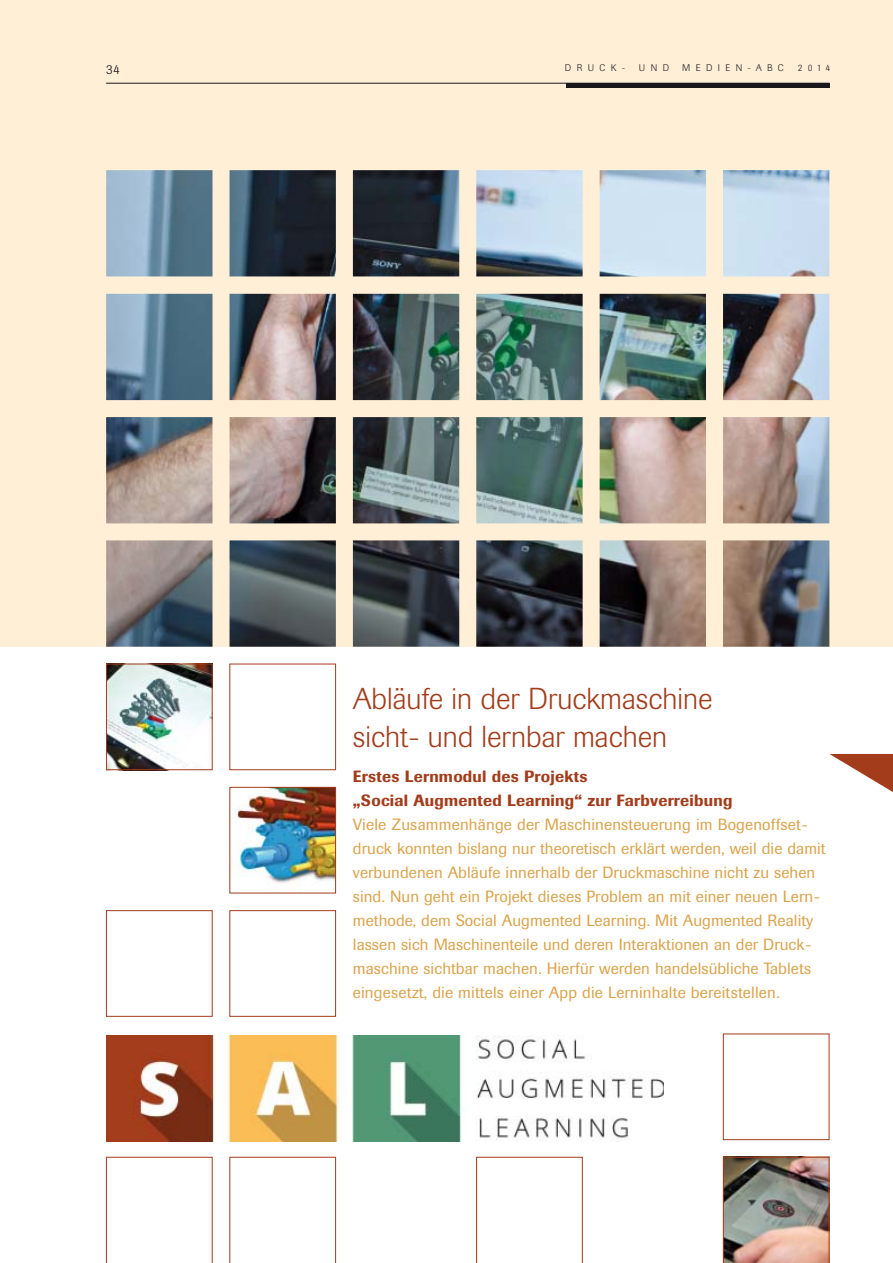
<style>
.page{position:relative;width:893px;height:1263px;background:#fff}
.page>*{position:absolute;margin:0;border:0;box-sizing:border-box;transform-origin:0 0}
.t1{font:300 30px/37.5px "Berthold Imago BQ";color:#a33c1b}
.t2{font:16.2px/24px "Berthold Imago BQ";letter-spacing:.005em;color:#dca148}
.t3{font:500 16.2px/24px "Berthold Imago BQ";letter-spacing:.015em;color:#a33c1b}
.t4{font:300 13.5px "Berthold Imago BQ";color:#1a171b}
.t5{font:300 9.6px "Berthold Imago BQ";letter-spacing:.565em;color:#1a171b}
</style>
<div class="page">
<div style="left:0;top:0;width:892px;height:647px;background:#ffefd7"></div>
<img style="left:106px;top:170px;width:723px;height:477px">
<svg style="left:106px;top:663px;width:230px;height:600px"></svg>
<svg style="left:229px;top:787px;width:600px;height:476px"></svg>
<img style="left:723px;top:1157px;width:106px;height:106px">
<svg style="left:829px;top:294px;width:63px;height:890px"></svg>
<hr style="left:106px;top:83px;width:723px;height:1px;background:#1a171b">
<hr style="left:565px;top:83px;width:264px;height:4px;background:#1a171b">
<p class="t4" style="left:106px;top:64px;width:15px">34</p>
<p class="t5" style="left:565px;top:64px;width:62px">DRUCK-</p>
<p class="t5" style="left:638px;top:64px;width:32px">UND</p>
<p class="t5" style="left:682px;top:64px;width:103px">MEDIEN-ABC</p>
<p class="t5" style="left:797px;top:64px;width:34px">2014</p>
<h1 class="t1" style="left:353px;top:683px;width:361px">Abläufe in der Druckmaschine sicht- und lernbar machen</h1>
<p class="t3" style="left:353px;top:766px;width:381px">Erstes Lernmodul des Projekts<br>„Social Augmented Learning“ zur Farbverreibung</p>
<p class="t2" style="left:353px;top:814px;width:474px">Viele Zusammenhänge der Maschinensteuerung im Bogenoffset&shy;druck konnten bislang nur theoretisch erklärt werden, weil die damit verbundenen Abläufe innerhalb der Druckmaschine nicht zu sehen sind. Nun geht ein Projekt dieses Problem an mit einer neuen Lern&shy;methode, dem Social Augmented Learning. Mit Augmented Reality lassen sich Maschinenteile und deren Interaktionen an der Druck&shy;maschine sichtbar machen. Hierfür werden handelsübliche Tablets eingesetzt, die mittels einer App die Lerninhalte bereitstellen.</p>
</div>
